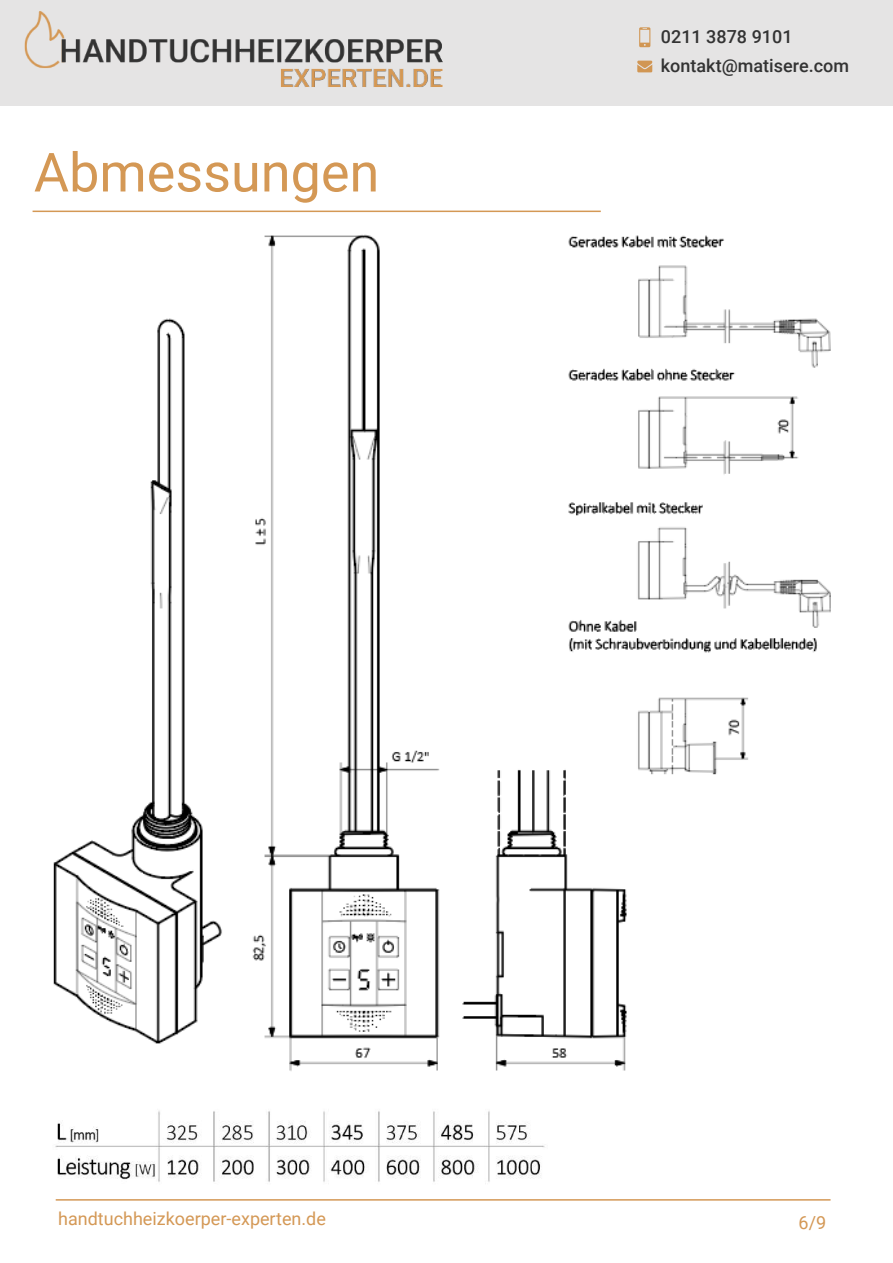
<style>
.page{position:relative;width:893px;height:1263px;background:#fff}
.page>*{position:absolute;margin:0;border:0;box-sizing:border-box;transform-origin:0 0}
.t1{font:54px "Roboto";color:#d49855}
.t2{font:18px "Roboto";color:#d49855}
.t3{font:500 18px/29.2px "Roboto";color:#333}
</style>
<div class="page">
<hr style="left:56px;top:1199px;width:774px;height:1px;background:#d49855">
<hr style="left:33px;top:211px;width:568px;height:1px;background:#d49855">
<img style="left:53px;top:234px;width:778px;height:837px">
<img style="left:55px;top:1111px;width:490px;height:73px">
<div style="left:0;top:0;width:893px;height:105px;background:#e5e4e4"></div>
<svg style="left:639px;top:27px;width:11px;height:20px"></svg>
<svg style="left:637px;top:61px;width:15px;height:11px"></svg>
<img style="left:24px;top:11px;width:422px;height:95px">
<h1 class="t1" style="left:34px;top:134px;width:347px">Abmessungen</h1>
<p class="t3" style="left:661px;top:21px;width:190px">0211 3878 9101 kontakt@matisere.com</p>
<p class="t2" style="left:58px;top:1206px;width:269px">handtuchheizkoerper-experten.de</p>
<p class="t2" style="left:799px;top:1210px;width:29px">6/9</p>
</div>
